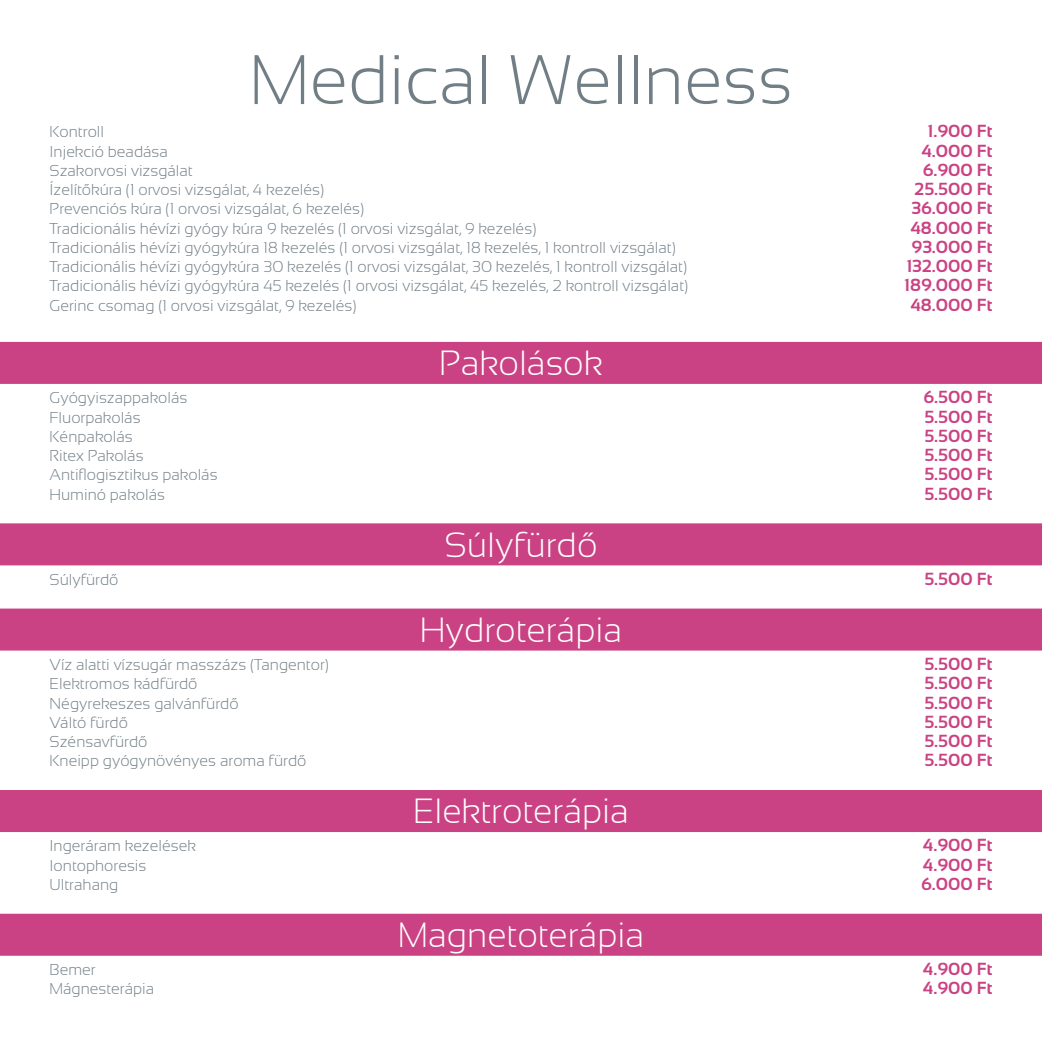
<style>
.page{position:relative;width:1042px;height:1042px;background:#fff}
.page>*{position:absolute;margin:0;border:0;box-sizing:border-box;transform-origin:0 0}
.t1{font:300 70px "Sansation";color:#717e86}
.t2{font:300 35px "Sansation";color:#fff}
.t3{font:700 17.5px "Sansation";color:#ca4283}
.t4{font:300 15.75px "Sansation";color:#717e86}
</style>
<div class="page">
<div style="left:0;top:342px;width:1042px;height:42px;background:#ca4283"></div>
<div style="left:0;top:523px;width:1042px;height:42px;background:#ca4283"></div>
<div style="left:0;top:608px;width:1042px;height:42px;background:#ca4283"></div>
<div style="left:0;top:790px;width:1042px;height:42px;background:#ca4283"></div>
<div style="left:0;top:914px;width:1042px;height:42px;background:#ca4283"></div>
<h1 class="t1" style="left:249px;top:41px;width:545px">Medical Wellness</h1>
<p class="t4" style="left:50px;top:123px;width:56px">Kontroll</p>
<p class="t3" style="left:927px;top:122px;width:66px">1.900 Ft</p>
<p class="t4" style="left:50px;top:142px;width:120px">Injekció beadása</p>
<p class="t3" style="left:921px;top:141px;width:72px">4.000 Ft</p>
<p class="t4" style="left:50px;top:162px;width:145px">Szakorvosi vizsgálat</p>
<p class="t3" style="left:922px;top:160px;width:71px">6.900 Ft</p>
<p class="t4" style="left:50px;top:181px;width:276px">Ízelítőkúra (1 orvosi vizsgálat, 4 kezelés)</p>
<p class="t3" style="left:914px;top:179px;width:80px">25.500 Ft</p>
<p class="t4" style="left:50px;top:200px;width:316px">Prevenciós kúra (1 orvosi vizsgálat, 6 kezelés)</p>
<p class="t3" style="left:911px;top:199px;width:82px">36.000 Ft</p>
<p class="t4" style="left:50px;top:219px;width:488px">Tradicionális hévízi gyógy kúra 9 kezelés (1 orvosi vizsgálat, 9 kezelés)</p>
<p class="t3" style="left:910px;top:218px;width:83px">48.000 Ft</p>
<p class="t4" style="left:50px;top:239px;width:627px">Tradicionális hévízi gyógykúra 18 kezelés (1 orvosi vizsgálat, 18 kezelés, 1 kontroll vizsgálat)</p>
<p class="t3" style="left:911px;top:237px;width:82px">93.000 Ft</p>
<p class="t4" style="left:50px;top:258px;width:639px">Tradicionális hévízi gyógykúra 30 kezelés (1 orvosi vizsgálat, 30 kezelés, 1 kontroll vizsgálat)</p>
<p class="t3" style="left:906px;top:256px;width:88px">132.000 Ft</p>
<p class="t4" style="left:50px;top:277px;width:640px">Tradicionális hévízi gyógykúra 45 kezelés (1 orvosi vizsgálat, 45 kezelés, 2 kontroll vizsgálat)</p>
<p class="t3" style="left:904px;top:276px;width:90px">189.000 Ft</p>
<p class="t4" style="left:50px;top:296px;width:308px">Gerinc csomag (1 orvosi vizsgálat, 9 kezelés)</p>
<p class="t3" style="left:910px;top:295px;width:83px">48.000 Ft</p>
<h2 class="t2" style="left:439px;top:344px;width:165px">Pakolások</h2>
<p class="t4" style="left:50px;top:389px;width:139px">Gyógyiszappakolás</p>
<p class="t3" style="left:923px;top:387px;width:70px">6.500 Ft</p>
<p class="t4" style="left:50px;top:408px;width:92px">Fluorpakolás</p>
<p class="t3" style="left:924px;top:407px;width:69px">5.500 Ft</p>
<p class="t4" style="left:50px;top:427px;width:85px">Kénpakolás</p>
<p class="t3" style="left:924px;top:426px;width:69px">5.500 Ft</p>
<p class="t4" style="left:50px;top:447px;width:95px">Ritex Pakolás</p>
<p class="t3" style="left:924px;top:445px;width:69px">5.500 Ft</p>
<p class="t4" style="left:50px;top:466px;width:169px">Antiflogisztikus pakolás</p>
<p class="t3" style="left:924px;top:464px;width:69px">5.500 Ft</p>
<p class="t4" style="left:50px;top:485px;width:117px">Huminó pakolás</p>
<p class="t3" style="left:924px;top:484px;width:69px">5.500 Ft</p>
<h2 class="t2" style="left:444px;top:525px;width:154px">Súlyfürdő</h2>
<p class="t4" style="left:50px;top:570px;width:70px">Súlyfürdő</p>
<p class="t3" style="left:924px;top:569px;width:69px">5.500 Ft</p>
<h2 class="t2" style="left:420px;top:610px;width:204px">Hydroterápia</h2>
<p class="t4" style="left:50px;top:656px;width:281px">Víz alatti vízsugár masszázs (Tangentor)</p>
<p class="t3" style="left:924px;top:654px;width:69px">5.500 Ft</p>
<p class="t4" style="left:50px;top:675px;width:149px">Elektromos kádfürdő</p>
<p class="t3" style="left:924px;top:673px;width:69px">5.500 Ft</p>
<p class="t4" style="left:50px;top:694px;width:191px">Négyrekeszes galvánfürdő</p>
<p class="t3" style="left:924px;top:692px;width:69px">5.500 Ft</p>
<p class="t4" style="left:50px;top:713px;width:80px">Váltó fürdő</p>
<p class="t3" style="left:924px;top:712px;width:69px">5.500 Ft</p>
<p class="t4" style="left:50px;top:733px;width:99px">Szénsavfürdő</p>
<p class="t3" style="left:924px;top:731px;width:69px">5.500 Ft</p>
<p class="t4" style="left:50px;top:752px;width:258px">Kneipp gyógynövényes aroma fürdő</p>
<p class="t3" style="left:924px;top:750px;width:69px">5.500 Ft</p>
<h2 class="t2" style="left:413px;top:792px;width:217px">Elektroterápia</h2>
<p class="t4" style="left:50px;top:837px;width:148px">Ingeráram kezelések</p>
<p class="t3" style="left:923px;top:835px;width:71px">4.900 Ft</p>
<p class="t4" style="left:50px;top:856px;width:98px">Iontophoresis</p>
<p class="t3" style="left:923px;top:855px;width:71px">4.900 Ft</p>
<p class="t4" style="left:50px;top:875px;width:70px">Ultrahang</p>
<p class="t3" style="left:921px;top:874px;width:73px">6.000 Ft</p>
<h2 class="t2" style="left:398px;top:915px;width:248px">Magnetoterápia</h2>
<p class="t4" style="left:50px;top:961px;width:48px">Bemer</p>
<p class="t3" style="left:923px;top:959px;width:71px">4.900 Ft</p>
<p class="t4" style="left:50px;top:980px;width:106px">Mágnesterápia</p>
<p class="t3" style="left:923px;top:978px;width:71px">4.900 Ft</p>
</div>
